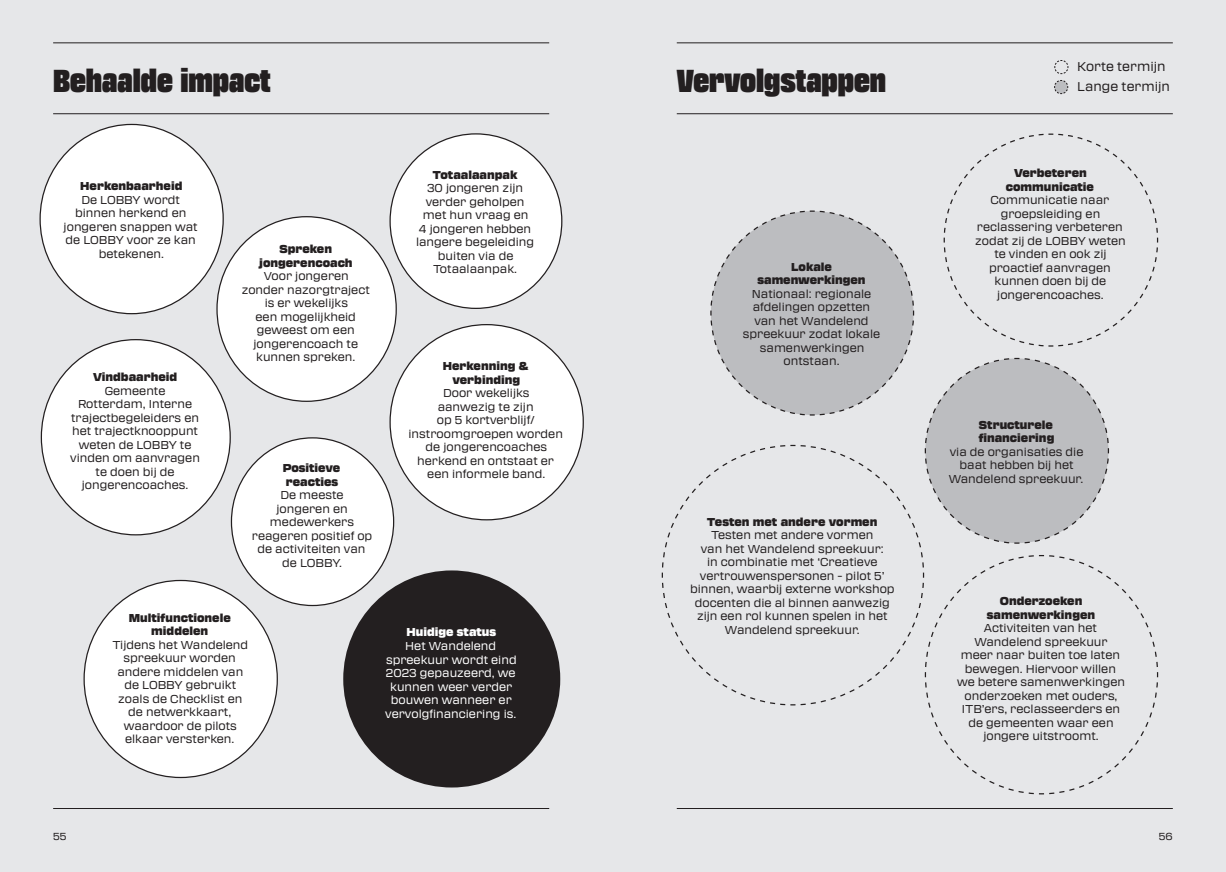
<style>
.page{position:relative;width:1226px;height:872px;background:#e6e7e9}
.page>*{position:absolute;margin:0;border:0;box-sizing:border-box;transform-origin:0 0}
.t1{font:900 condensed 31.25px "Transducer";color:#231f20}
.t2{font:12.5px/20.1px "Transducer";color:#231f20}
.t3{font:11.25px/13.5px "Transducer";color:#231f20;text-align:center}
.t4{font:900 11.25px/13.5px "Transducer";color:#231f20;text-align:center}
.t5{font:11.25px/13.5px "Transducer";color:#fff;text-align:center}
.t6{font:900 11.25px "Transducer";color:#fff}
.t7{font:10px "Transducer";color:#231f20}
</style>
<div class="page">
<hr style="left:53px;top:43px;width:496px;height:1px;background:#231f20">
<hr style="left:53px;top:808px;width:496px;height:1px;background:#231f20">
<hr style="left:677px;top:43px;width:496px;height:1px;background:#231f20">
<hr style="left:677px;top:808px;width:496px;height:1px;background:#231f20">
<hr style="left:53px;top:113px;width:496px;height:1px;background:#231f20">
<hr style="left:677px;top:113px;width:496px;height:1px;background:#231f20">
<svg style="left:710px;top:133px;width:449px;height:662px"></svg>
<svg style="left:661px;top:444px;width:264px;height:262px"></svg>
<div style="left:390px;top:324px;width:193px;height:196px;background:#fff;border-radius:50%"></div>
<div style="left:217px;top:217px;width:179px;height:184px;background:#fff;border-radius:50%"></div>
<div style="left:40px;top:124px;width:183px;height:190px;background:#fff;border-radius:50%"></div>
<div style="left:41px;top:340px;width:189px;height:195px;background:#fff;border-radius:50%"></div>
<div style="left:84px;top:580px;width:193px;height:197px;background:#fff;border-radius:50%"></div>
<div style="left:231px;top:438px;width:163px;height:167px;background:#fff;border-radius:50%"></div>
<div style="left:390px;top:134px;width:172px;height:174px;background:#fff;border-radius:50%"></div>
<div style="left:343px;top:570px;width:217px;height:217px;background:#231f20;border-radius:50%"></div>
<svg style="left:1054px;top:60px;width:15px;height:14px"></svg>
<svg style="left:1054px;top:80px;width:14px;height:14px"></svg>
<h1 class="t1" style="left:53px;top:56px;width:219px">Behaalde impact</h1>
<h1 class="t1" style="left:677px;top:56px;width:211px">Vervolgstappen</h1>
<p class="t4" style="left:80px;top:178px;width:104px">Herkenbaarheid</p>
<p class="t3" style="left:64px;top:192px;width:136px">De LOBBY wordt binnen herkend en jongeren snappen wat de LOBBY voor ze kan betekenen.</p>
<p class="t4" style="left:93px;top:369px;width:86px">Vindbaarheid</p>
<p class="t3" style="left:70px;top:383px;width:131px">Gemeente<br>Rotterdam, Interne trajectbegeleiders en het trajectknooppunt weten de LOBBY te vinden om aanvragen te doen bij de jongerencoaches.</p>
<p class="t4" style="left:259px;top:241px;width:95px">Spreken jongerencoach</p>
<p class="t3" style="left:242px;top:269px;width:130px">Voor jongeren zonder nazorgtraject is er wekelijks<br>een mogelijkheid geweest om een jongerencoach te kunnen spreken.</p>
<p class="t4" style="left:283px;top:461px;width:59px;text-align:left">Positieve reacties</p>
<p class="t3" style="left:252px;top:488px;width:122px">De meeste<br>jongeren en medewerkers reageren positief op de activiteiten van de LOBBY.</p>
<p class="t4" style="left:433px;top:167px;width:86px">Totaalaanpak</p>
<p class="t3" style="left:416px;top:181px;width:120px">30 jongeren zijn verder geholpen met hun vraag en<br>4 jongeren hebben langere begeleiding buiten via de<br>Totaalaanpak.</p>
<p class="t4" style="left:443px;top:358px;width:87px">Herkenning &amp; verbinding</p>
<p class="t3" style="left:408px;top:386px;width:156px">Door wekelijks<br>aanwezig te zijn<br>op 5 kortverblijf/ instroomgroepen worden de jongerencoaches herkend en ontstaat er een informele band.</p>
<p class="t4" style="left:129px;top:610px;width:103px">Multifunctionele middelen</p>
<p class="t3" style="left:113px;top:637px;width:137px">Tijdens het Wandelend spreekuur worden andere middelen van de LOBBY gebruikt zoals de Checklist en de netwerkkaart, waardoor de pilots elkaar versterken.</p>
<p class="t6" style="left:407px;top:623px;width:91px">Huidige status</p>
<p class="t5" style="left:385px;top:638px;width:133px">Het Wandelend spreekuur wordt eind<br>2023 gepauzeerd, we kunnen weer verder bouwen wanneer er vervolgfinanciering is.</p>
<p class="t4" style="left:757px;top:259px;width:110px">Lokale samenwerkingen</p>
<p class="t3" style="left:743px;top:286px;width:139px">Nationaal: regionale afdelingen opzetten van het Wandelend spreekuur zodat lokale samenwerkingen ontstaan.</p>
<p class="t4" style="left:707px;top:514px;width:172px">Testen met andere vormen</p>
<p class="t3" style="left:690px;top:528px;width:206px">Testen met andere vormen<br>van het Wandelend spreekuur:<br>in combinatie met ‘Creatieve vertrouwenspersonen - pilot 5’ binnen, waarbij externe workshop docenten die al binnen aanwezig zijn een rol kunnen spelen in het<br>Wandelend spreekuur.</p>
<p class="t2" style="left:1077px;top:56px;width:94px">Korte termijn<br>Lange termijn</p>
<p class="t4" style="left:1006px;top:166px;width:90px">Verbeteren communicatie</p>
<p class="t3" style="left:975px;top:193px;width:152px">Communicatie naar groepsleiding en reclassering verbeteren zodat zij de LOBBY weten te vinden en ook zij proactief aanvragen kunnen doen bij de jongerencoaches.</p>
<p class="t4" style="left:979px;top:417px;width:77px;text-align:left">Structurele financiering</p>
<p class="t3" style="left:949px;top:444px;width:136px">via de organisaties die baat hebben bij het<br>Wandelend spreekuur.</p>
<p class="t4" style="left:987px;top:593px;width:110px">Onderzoeken samenwerkingen</p>
<p class="t3" style="left:957px;top:621px;width:170px">Activiteiten van het<br>Wandelend spreekuur meer naar buiten toe laten bewegen. Hiervoor willen we betere samenwerkingen onderzoeken met ouders,<br>ITB’ers, reclasseerders en de gemeenten waar een jongere uitstroomt.</p>
<p class="t7" style="left:53px;top:829px;width:15px">55</p>
<p class="t7" style="left:1159px;top:829px;width:15px">56</p>
</div>
